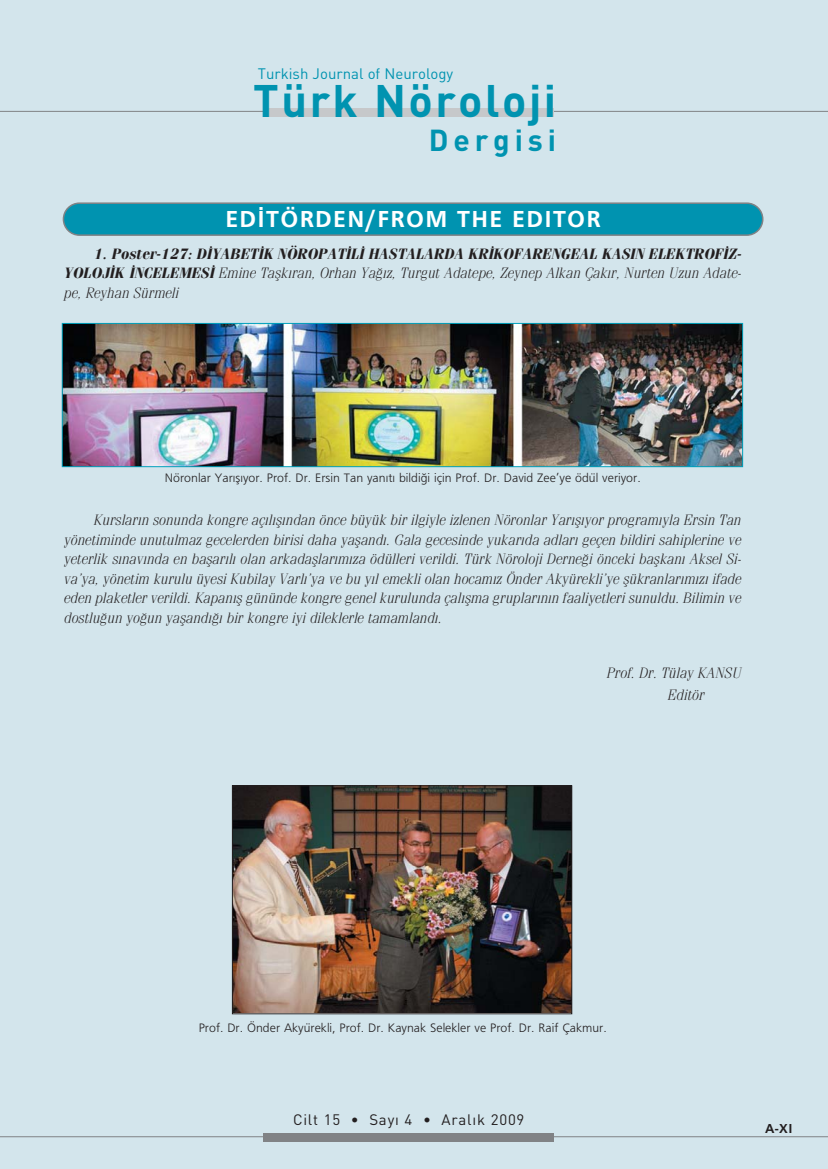
<style>
.page{position:relative;width:828px;height:1169px;background:#fff}
.page>*{position:absolute;margin:0;border:0;box-sizing:border-box;transform-origin:0 0}
.t1{font:700 45px "DI Nbek";letter-spacing:.055em;color:#0093b0}
.t2{font:700 30px "DI Nbek";letter-spacing:.165em;color:#0093b0}
.t3{font:700 24px "Frutiger";letter-spacing:.055em;color:#fff}
.t4{font:italic 300 15px/19.5px "Fenice";color:#231f20;text-align:justify}
.t5{font:italic 700 15px/19.5px "Fenice";color:#231f20;text-align:justify}
.t6{font:15px "DIN Bek";color:#0093b0}
.t7{font:15px "DIN Bek";letter-spacing:.05em;color:#231f20}
.t8{font:700 13.5px "Frutiger";color:#231f20}
.t9{font:300 12.75px "Frutiger";color:#231f20}
.s1{font-weight:300}
</style>
<div class="page">
<div style="left:0;top:0;width:828px;height:1168px;background:#d3e5ec"></div>
<svg style="left:63px;top:202px;width:701px;height:34px;background:#1193ad"></svg>
<hr style="left:0;top:111px;width:828px;height:1px;background:#808285">
<div style="left:263px;top:108px;width:291px;height:9px;background:#c6c8ca"></div>
<hr style="left:0;top:1136px;width:828px;height:1px;background:#808285">
<div style="left:263px;top:1133px;width:291px;height:9px;background:#808285"></div>
<img style="left:64px;top:325px;width:677px;height:140px">
<div style="left:62px;top:323px;width:681px;height:144px;border:1px solid #00a1bc"></div>
<img style="left:234px;top:787px;width:336px;height:225px">
<div style="left:232px;top:785px;width:340px;height:229px;border:1px solid #231f20"></div>
<p class="t6" style="left:258px;top:69px;width:197px">Turkish Journal of Neurology</p>
<h1 class="t1" style="left:253px;top:85px;width:305px">Türk Nöroloji</h1>
<h2 class="t2" style="left:429px;top:129px;width:129px">Dergisi</h2>
<h3 class="t3" style="left:225px;top:210px;width:377px">ED‹TÖRDEN/FROM THE EDITOR</h3>
<p class="t5" style="left:64px;top:246px;width:679px;text-indent:30px">1. Poster-127: D‹YABET‹K NÖROPAT‹L‹ HASTALARDA KR‹KOFARENGEAL KASIN ELEKTROF‹Z-YOLOJ‹K ‹NCELEMES‹ <span class="s1">Emine Taflk›ran, Orhan Ya¤›z, Turgut Adatepe, Zeynep Alkan Çak›r, Nurten Uzun Adate&shy;pe, Reyhan Sürmeli</span></p>
<p class="t9" style="left:165px;top:472px;width:477px">Nöronlar Yar›fl›yor. Prof. Dr. Ersin Tan yan›t› bildi¤i için Prof. Dr. David Zee’ye ödül veriyor.</p>
<p class="t4" style="left:64px;top:512px;width:679px;text-indent:30px">Kurslar›n sonunda kongre aç›l›fl›ndan önce büyük bir ilgiyle izlenen Nöronlar Yar›fl›yor program›yla Ersin Tan yönetiminde unutulmaz gecelerden birisi daha yafland›. Gala gecesinde yukar›da adlar› geçen bildiri sahiplerine ve yeterlik s›nav›nda en baflar›l› olan arkadafllar›m›za ödülleri verildi. Türk Nöroloji Derne¤i önceki baflkan› Aksel Si&shy;va’ya, yönetim kurulu üyesi Kubilay Varl›’ya ve bu y›l emekli olan hocam›z Önder Akyürekli’ye flükranlar›m›z› ifade eden plaketler verildi. Kapan›fl gününde kongre genel kurulunda çal›flma gruplar›n›n faaliyetleri sunuldu. Bilimin ve dostlu¤un yo¤un yafland›¤› bir kongre iyi dileklerle tamamland›.</p>
<p class="t4" style="left:668px;top:663px;width:75px;line-height:22.5px;text-indent:-61px">Prof. Dr. Tülay KANSU<br>Editör</p>
<p class="t9" style="left:199px;top:1023px;width:410px">Prof. Dr. Önder Akyürekli, Prof. Dr. Kaynak Selekler ve Prof. Dr. Raif Çakmur.</p>
<p class="t7" style="left:293px;top:1114px;width:233px">Cilt 15 • Say› 4 • Aral›k 2009</p>
<p class="t8" style="left:765px;top:1123px;width:29px">A-XI</p>
</div>
